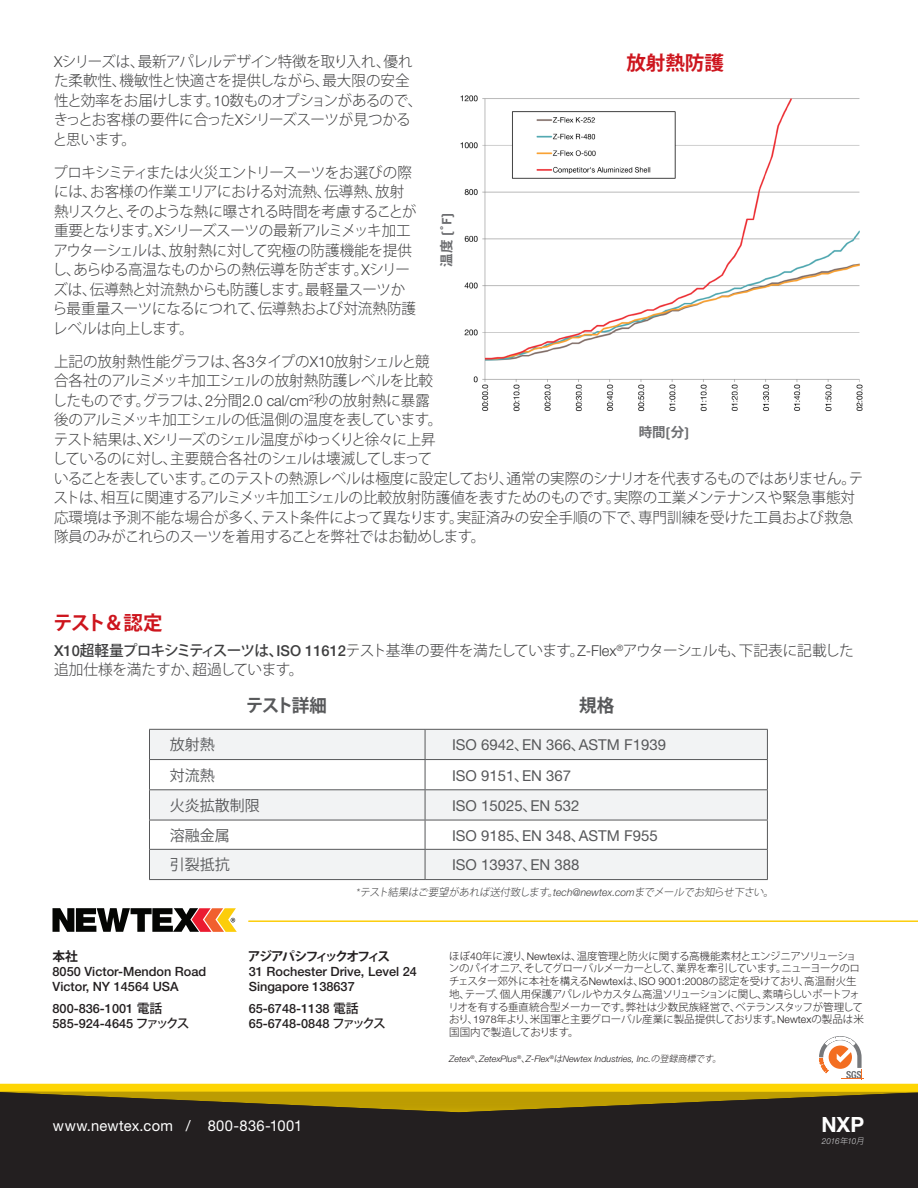
<style>
.page{position:relative;width:918px;height:1188px;background:#fff}
.page>*{position:absolute;margin:0;border:0;box-sizing:border-box;transform-origin:0 0}
.Footer__contact{font:700 21px "Helvetica Neue LT Pro";color:#fff}
.headers__red{font:700 19.5px "Koz Go Pro";color:#cd151d}
.Barchart__Header{font:700 19.5px "Koz Go Pro";color:#cd151d}
.chart_text_-RED{font:700 18px "Koz Go Pro";letter-spacing:-.09em;color:#57585a}
.body_copy{font:300 15px/19.5px "Koz Go Pro";letter-spacing:-.02em;color:#3e3e3f}
.Front_Back_-_Red_hea{font:15px "Helvetica Neue LT Pro";color:#57585a}
.front_-_intro{font:15px "Helvetica Neue LT Pro";letter-spacing:.015em;color:#fff}
.Front_Back_-_Red_hea-2{font:15px "Koz Go Pro";color:#57585a}
.BarChart__Axis_title{font:700 13.35px "Koz Go Pro";color:#6c6d70}
.Contact_Info{font:500 12.75px/15px "Helvetica Neue LT Pro";color:#231f20}
.disclaimer_copy{font:300 10.5px/12.8px "Koz Go Pro";letter-spacing:-.03em;color:#231f20}
.body_copy-2{font:300 10.5px "Koz Go Pro";color:#3e3e3f}
.footer_copy{font:italic 300 9px "Helvetica Neue LT Pro";color:#231f20}
.Footer__contact-2{font:italic 300 8.25px "Helvetica Neue LT Pro";letter-spacing:-.02em;color:#d1d2d4}
.s1{font-family:"Helvetica Neue LT Pro"}
.s2{font-family:"Quantico"}
.s3{font-family:"Helvetica Neue LT Pro";font-weight:500}
.s4{font-weight:500}
.s5{font-family:"Koz Go Pro"}
.s6{font-family:"Koz Go Pro";font-weight:700}
.s7{font-family:"Helvetica Neue LT Pro";font-style:italic}
.s8{font-family:"Koz Go Pro";font-style:normal}
</style>
<div class="page">
<img style="left:460px;top:95px;width:403px;height:317px">
<hr style="left:249px;top:920px;width:669px;height:2px;background:#fccd0a">
<div style="left:0;top:1085px;width:918px;height:103px;background:#231f20"></div>
<div style="left:0;top:1084px;width:918px;height:8px;background:#fed503"></div>
<div style="left:0;top:1091px;width:918px;height:23px;background:#231f20;opacity:.3"></div>
<svg style="left:52px;top:908px;width:185px;height:24px"></svg>
<svg style="left:819px;top:1036px;width:45px;height:44px"></svg>
<svg style="left:150px;top:730px;width:617px;height:149px;fill:#f2f3f4"></svg>
<hr style="left:149px;top:729px;width:276px;height:1px;background:#57585a">
<hr style="left:425px;top:729px;width:343px;height:1px;background:#57585a">
<hr style="left:149px;top:759px;width:276px;height:1px;background:#57585a">
<svg style="left:149px;top:730px;width:1px;height:59px"></svg>
<hr style="left:425px;top:759px;width:343px;height:1px;background:#57585a">
<svg style="left:425px;top:730px;width:1px;height:59px"></svg>
<svg style="left:767px;top:730px;width:1px;height:59px"></svg>
<hr style="left:149px;top:789px;width:276px;height:1px;background:#57585a">
<hr style="left:149px;top:790px;width:1px;height:30px;background:#57585a">
<hr style="left:425px;top:789px;width:343px;height:1px;background:#57585a">
<hr style="left:425px;top:790px;width:1px;height:30px;background:#57585a">
<hr style="left:767px;top:790px;width:1px;height:30px;background:#57585a">
<hr style="left:149px;top:820px;width:276px;height:1px;background:#57585a">
<hr style="left:425px;top:820px;width:343px;height:1px;background:#57585a">
<hr style="left:149px;top:849px;width:276px;height:1px;background:#57585a">
<svg style="left:149px;top:820px;width:1px;height:59px"></svg>
<hr style="left:425px;top:849px;width:343px;height:1px;background:#57585a">
<svg style="left:425px;top:820px;width:1px;height:59px"></svg>
<svg style="left:767px;top:820px;width:1px;height:59px"></svg>
<hr style="left:149px;top:879px;width:276px;height:1px;background:#57585a">
<hr style="left:425px;top:879px;width:343px;height:1px;background:#57585a">
<p class="body_copy" style="left:53px;top:51px;width:371px"><span class="s1">X</span>シリーズは、最新アパレルデザイン特徴を取り入れ、優れた柔軟性、機敏性と快適さを提供しながら、最大限の安全性と効率をお届けします。<span class="s1">10</span>数ものオプションがあるので、きっとお客様の要件に合った<span class="s1">X</span>シリーズスーツが見つかると思います。</p>
<p class="body_copy" style="left:53px;top:162px;width:366px">プロキシミティまたは火災エントリースーツをお選びの際には、お客様の作業エリアにおける対流熱、伝導熱、放射熱リスクと、そのような熱に曝される時間を考慮することが重要となります。<span class="s1">X</span>シリーズスーツの最新アルミメッキ加工アウターシェルは、放射熱に対して究極の防護機能を提供し、あらゆる高温なものからの熱伝導を防ぎます。<span class="s1">X</span>シリーズは、伝導熱と対流熱からも防護します。最軽量スーツから最重量スーツになるにつれて、伝導熱および対流熱防護レベルは向上します。</p>
<p class="body_copy" style="left:53px;top:351px;width:812px">上記の放射熱性能グラフは、各<span class="s1">3</span>タイプの<span class="s1">X10</span>放射シェルと競<br>合各社のアルミメッキ加工シェルの放射熱防護レベルを比較<br>したものです。グラフは、<span class="s1">2</span>分間<span class="s1">2.0 cal/cm</span><sup>2</sup>秒の放射熱に暴露<br>後のアルミメッキ加工シェルの低温側の温度を表しています。<br>テスト結果は、<span class="s1">X</span>シリーズのシェル温度がゆっくりと徐々に上昇<br>しているのに対し、主要競合各社のシェルは壊滅してしまって<br>いることを表しています。このテストの熱源レベルは極度に設定しており、通常の実際のシナリオを代表するものではありません。テストは、相互に関連するアルミメッキ加工シェルの比較放射防護値を表すためのものです。実際の工業メンテナンスや緊急事態対応環境は予測不能な場合が多く、テスト条件によって異なります。実証済みの安全手順の下で、専門訓練を受けた工員および救急隊員のみがこれらのスーツを着用することを弊社ではお勧めします。</p>
<p class="Barchart__Header" style="left:626px;top:51px;width:99px">放射熱防護</p>
<p class="BarChart__Axis_title" style="left:438px;top:267px;width:55px;rotate:-90deg">温度 <span class="s2">(</span>˚<span class="s2">F)</span></p>
<p class="BarChart__Axis_title" style="left:639px;top:423px;width:52px">時間<span class="s2">(</span>分<span class="s2">)</span></p>
<p class="headers__red" style="left:53px;top:610px;width:111px">テスト＆認定</p>
<p class="body_copy" style="left:54px;top:641px;width:801px"><span class="s3">X10</span><span class="s4">超軽量プロキシミティスーツは、</span><span class="s3">ISO 11612</span>テスト基準の要件を満たしています。<span class="s1">Z-Flex</span><sup>®</sup>アウターシェルも、下記表に記載した追加仕様を満たすか、超過しています。</p>
<p class="chart_text_-RED" style="left:246px;top:694px;width:83px">テスト詳細</p>
<p class="chart_text_-RED" style="left:579px;top:694px;width:37px">規格</p>
<p class="Front_Back_-_Red_hea-2" style="left:170px;top:735px;width:47px">放射熱</p>
<p class="Front_Back_-_Red_hea" style="left:452px;top:736px;width:215px">ISO 6942<span class="s5">、</span>EN 366<span class="s5">、</span>ASTM F1939</p>
<p class="Front_Back_-_Red_hea-2" style="left:170px;top:765px;width:47px">対流熱</p>
<p class="Front_Back_-_Red_hea" style="left:452px;top:766px;width:121px">ISO 9151<span class="s5">、</span>EN 367</p>
<p class="Front_Back_-_Red_hea-2" style="left:170px;top:796px;width:92px">火炎拡散制限</p>
<p class="Front_Back_-_Red_hea" style="left:452px;top:796px;width:129px">ISO 15025<span class="s5">、</span>EN 532</p>
<p class="Front_Back_-_Red_hea-2" style="left:170px;top:825px;width:62px">溶融金属</p>
<p class="Front_Back_-_Red_hea" style="left:452px;top:826px;width:207px">ISO 9185<span class="s5">、</span>EN 348<span class="s5">、</span>ASTM F955</p>
<p class="Front_Back_-_Red_hea-2" style="left:170px;top:855px;width:62px">引裂抵抗</p>
<p class="Front_Back_-_Red_hea" style="left:452px;top:856px;width:129px">ISO 13937<span class="s5">、</span>EN 388</p>
<p class="Contact_Info" style="left:52px;top:949px;width:155px"><span class="s6">本社<br></span>8050 Victor-Mendon Road<br>Victor, NY 14564 USA</p>
<p class="Contact_Info" style="left:52px;top:1001px;width:139px">800-836-1001 <span class="s5">電話<br></span>585-924-4645 <span class="s5">ファックス</span></p>
<p class="body_copy-2" style="left:356px;top:885px;width:421px"><span class="s7">*</span> テスト結果はご要望があれば送付致します。<span class="s7">te ch @n e wtex. c o m</span>までメールでお知らせ下さい。</p>
<p class="Contact_Info" style="left:248px;top:949px;width:170px"><span class="s6">アジアパシフィックオフィス<br></span>31 Rochester Drive, Level 24<br>Singapore 138637</p>
<p class="Contact_Info" style="left:249px;top:1001px;width:139px">65-6748-1138 <span class="s5">電話<br></span>65-6748-0848 <span class="s5">ファックス</span></p>
<p class="disclaimer_copy" style="left:448px;top:949px;width:417px">ほぼ<span class="s1">40</span>年に渡り、<span class="s1">Newtex</span>は、温度管理と防火に関する高機能素材とエンジニアソリューションのパイオニア、そしてグローバルメーカーとして、業界を牽引しています。ニューヨークのロチェスター郊外に本社を構える<span class="s1">Newtex</span>は、<span class="s1">ISO 9001:2008</span>の認定を受けており、高温耐火生地、テープ、個人用保護アパレルやカスタム高温ソリューションに関し、素晴らしいポートフォリオを有する垂直統合型メーカーです。弊社は少数民族経営で、ベテランスタッフが管理しており、<span class="s1">1978</span>年より、米国軍と主要グローバル産業に製品提供しております。<span class="s1">Newtex</span>の製品は米国国内で製造しております。</p>
<p class="footer_copy" style="left:449px;top:1053px;width:276px">Zetex<sup>®</sup><span class="s8">、</span>ZetexPlus<sup>®</sup><span class="s8">、</span>Z-Flex<sup>®</sup><span class="s8">は</span>Newtex Industries, Inc.<span class="s8">の登録商標です。</span></p>
<p class="front_-_intro" style="left:53px;top:1117px;width:251px">www.newtex.com / 800-836-1001</p>
<p class="Footer__contact" style="left:821px;top:1111px;width:44px">NXP</p>
<p class="Footer__contact-2" style="left:822px;top:1136px;width:45px">2016<span class="s8">年</span>10<span class="s8">月</span></p>
</div>
